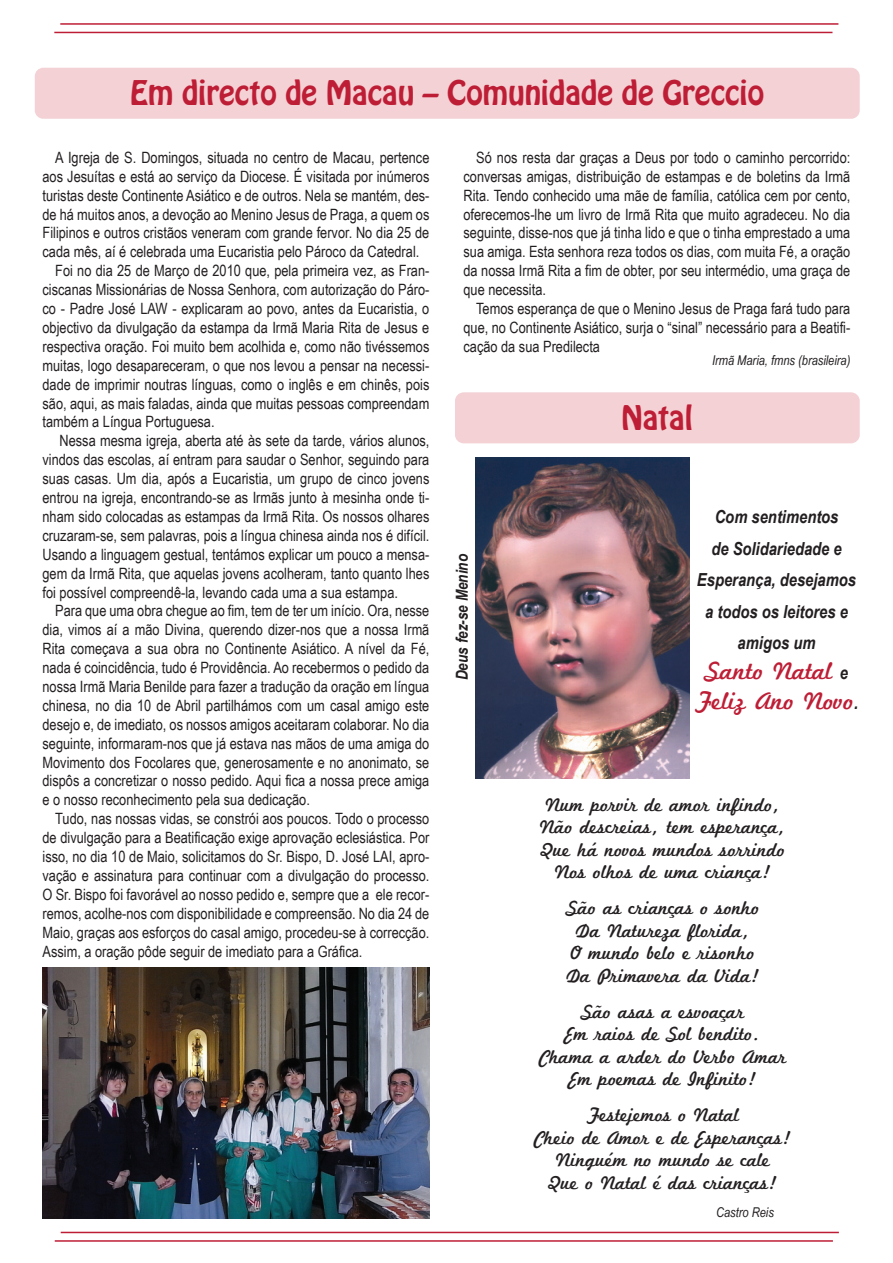
<style>
.page{position:relative;width:893px;height:1263px;background:#fff}
.page>*{position:absolute;margin:0;border:0;box-sizing:border-box;transform-origin:0 0}
.t1{font:30px "Hobo Std";color:#be1e35}
.t2{font:25.5px/30px "Marketing Script";color:#be1e35;text-align:center}
.t3{font:19.5px/22.5px "Marketing Script";color:#231f20;text-align:center}
.t4{font:italic 700 18px/31.5px "Arial Narrow";color:#231f20;text-align:center}
.t5{font:italic 700 16.5px "Arial Narrow";color:#231f20}
.t6{font:15.6px/18.9px "Arial Narrow";color:#231f20;text-align:justify}
.t7{font:italic 13.5px "Arial Narrow";color:#231f20}
.s1{font-family:"Arial Narrow";font-weight:700;font-style:italic;font-size:18px;color:#231f20}
</style>
<div class="page">
<img style="left:475px;top:457px;width:214px;height:322px">
<div style="left:455px;top:392px;width:405px;height:51px;background:#f3d1d5;border-radius:9px"></div>
<div style="left:35px;top:68px;width:825px;height:51px;background:#f3d1d5;border-radius:9px"></div>
<hr style="left:54px;top:32px;width:778px;height:1px;background:#be1e35">
<hr style="left:60px;top:23px;width:778px;height:2px;background:#be1e35">
<hr style="left:55px;top:1240px;width:778px;height:2px;background:#be1e35">
<hr style="left:61px;top:1232px;width:778px;height:1px;background:#be1e35">
<img style="left:43px;top:968px;width:386px;height:251px">
<h1 class="t1" style="left:130px;top:77px;width:635px">Em directo de Macau – Comunidade de Greccio</h1>
<p class="t6" style="left:55px;top:148px;width:376px">A Igreja de S. Domingos, situada no centro de Macau, pertence</p>
<p class="t6" style="left:43px;top:167px;width:388px">aos Jesuítas e está ao serviço da Diocese. É visitada por inúmeros</p>
<p class="t6" style="left:43px;top:186px;width:388px">turistas deste Continente Asiático e de outros. Nela se mantém, des-</p>
<p class="t6" style="left:43px;top:204px;width:388px">de há muitos anos, a devoção ao Menino Jesus de Praga, a quem os</p>
<p class="t6" style="left:43px;top:223px;width:388px">Filipinos e outros cristãos veneram com grande fervor. No dia 25 de</p>
<p class="t6" style="left:43px;top:242px;width:378px">cada mês, aí é celebrada uma Eucaristia pelo Pároco da Catedral.</p>
<p class="t6" style="left:55px;top:261px;width:376px">Foi no dia 25 de Março de 2010 que, pela primeira vez, as Fran-</p>
<p class="t6" style="left:43px;top:280px;width:388px">ciscanas Missionárias de Nossa Senhora, com autorização do Páro-</p>
<p class="t6" style="left:43px;top:299px;width:388px">co - Padre José LAW - explicaram ao povo, antes da Eucaristia, o</p>
<p class="t6" style="left:43px;top:318px;width:388px">objectivo da divulgação da estampa da Irmã Maria Rita de Jesus e</p>
<p class="t6" style="left:43px;top:337px;width:388px">respectiva oração. Foi muito bem acolhida e, como não tivéssemos</p>
<p class="t6" style="left:43px;top:356px;width:388px">muitas, logo desapareceram, o que nos levou a pensar na necessi-</p>
<p class="t6" style="left:43px;top:375px;width:388px">dade de imprimir noutras línguas, como o inglês e em chinês, pois</p>
<p class="t6" style="left:43px;top:393px;width:388px">são, aqui, as mais faladas, ainda que muitas pessoas compreendam</p>
<p class="t6" style="left:43px;top:412px;width:174px">também a Língua Portuguesa.</p>
<p class="t6" style="left:60px;top:431px;width:371px">Nessa mesma igreja, aberta até às sete da tarde, vários alunos,</p>
<p class="t6" style="left:43px;top:450px;width:388px">vindos das escolas, aí entram para saudar o Senhor, seguindo para</p>
<p class="t6" style="left:43px;top:469px;width:388px">suas casas. Um dia, após a Eucaristia, um grupo de cinco jovens</p>
<p class="t6" style="left:43px;top:488px;width:388px">entrou na igreja, encontrando-se as Irmãs junto à mesinha onde ti-</p>
<p class="t6" style="left:43px;top:507px;width:388px">nham sido colocadas as estampas da Irmã Rita. Os nossos olhares</p>
<p class="t6" style="left:43px;top:526px;width:388px">cruzaram-se, sem palavras, pois a língua chinesa ainda nos é difícil.</p>
<p class="t6" style="left:43px;top:545px;width:388px">Usando a linguagem gestual, tentámos explicar um pouco a mensa-</p>
<p class="t6" style="left:43px;top:564px;width:388px">gem da Irmã Rita, que aquelas jovens acolheram, tanto quanto lhes</p>
<p class="t6" style="left:43px;top:582px;width:357px">foi possível compreendê-la, levando cada uma a sua estampa.</p>
<p class="t6" style="left:55px;top:601px;width:376px">Para que uma obra chegue ao fim, tem de ter um início. Ora, nesse</p>
<p class="t6" style="left:43px;top:620px;width:388px">dia, vimos aí a mão Divina, querendo dizer-nos que a nossa Irmã</p>
<p class="t6" style="left:43px;top:639px;width:388px">Rita começava a sua obra no Continente Asiático. A nível da Fé,</p>
<p class="t6" style="left:43px;top:658px;width:388px">nada é coincidência, tudo é Providência. Ao recebermos o pedido da</p>
<p class="t6" style="left:43px;top:677px;width:388px">nossa Irmã Maria Benilde para fazer a tradução da oração em língua</p>
<p class="t6" style="left:43px;top:696px;width:388px">chinesa, no dia 10 de Abril partilhámos com um casal amigo este</p>
<p class="t6" style="left:43px;top:715px;width:388px">desejo e, de imediato, os nossos amigos aceitaram colaborar. No dia</p>
<p class="t6" style="left:43px;top:734px;width:388px">seguinte, informaram-nos que já estava nas mãos de uma amiga do</p>
<p class="t6" style="left:43px;top:752px;width:388px">Movimento dos Focolares que, generosamente e no anonimato, se</p>
<p class="t6" style="left:43px;top:771px;width:388px">dispôs a concretizar o nosso pedido. Aqui fica a nossa prece amiga</p>
<p class="t6" style="left:43px;top:790px;width:269px">e o nosso reconhecimento pela sua dedicação.</p>
<p class="t6" style="left:55px;top:809px;width:376px">Tudo, nas nossas vidas, se constrói aos poucos. Todo o processo</p>
<p class="t6" style="left:43px;top:828px;width:388px">de divulgação para a Beatificação exige aprovação eclesiástica. Por</p>
<p class="t6" style="left:43px;top:847px;width:388px">isso, no dia 10 de Maio, solicitamos do Sr. Bispo, D. José LAI, apro-</p>
<p class="t6" style="left:43px;top:866px;width:388px">vação e assinatura para continuar com a divulgação do processo.</p>
<p class="t6" style="left:43px;top:885px;width:388px">O Sr. Bispo foi favorável ao nosso pedido e, sempre que a ele recor-</p>
<p class="t6" style="left:43px;top:904px;width:388px">remos, acolhe-nos com disponibilidade e compreensão. No dia 24 de</p>
<p class="t6" style="left:43px;top:923px;width:388px">Maio, graças aos esforços do casal amigo, procedeu-se à correcção.</p>
<p class="t6" style="left:43px;top:941px;width:321px">Assim, a oração pôde seguir de imediato para a Gráfica.</p>
<p class="t6" style="left:463px;top:148px;width:388px;text-indent:13px">Só nos resta dar graças a Deus por todo o caminho percorrido: conversas amigas, distribuição de estampas e de boletins da Irmã Rita. Tendo conhecido uma mãe de família, católica cem por cento, oferecemos-lhe um livro de Irmã Rita que muito agradeceu. No dia seguinte, disse-nos que já tinha lido e que o tinha emprestado a uma sua amiga. Esta senhora reza todos os dias, com muita Fé, a oração da nossa Irmã Rita a fim de obter, por seu intermédio, uma graça de que necessita.</p>
<p class="t6" style="left:463px;top:299px;width:388px;text-indent:13px">Temos esperança de que o Menino Jesus de Praga fará tudo para que, no Continente Asiático, surja o “sinal” necessário para a Beatifi&shy;cação da sua Predilecta</p>
<p class="t7" style="left:712px;top:353px;width:140px">Irmã Maria, fmns (brasileira)</p>
<p class="t5" style="left:452px;top:680px;width:128px;rotate:-90deg">Deus fez-se Menino</p>
<h1 class="t1" style="left:621px;top:402px;width:73px">Natal</h1>
<p class="t4" style="left:697px;top:501px;width:161px">Com sentimentos<br>de Solidariedade e<br>Esperança, desejamos a todos os leitores e amigos um</p>
<h2 class="t2" style="left:695px;top:658px;width:165px">Santo Natal <span class="s1">e<br></span>Feliz Ano Novo<span class="s1">.</span></h2>
<p class="t3" style="left:540px;top:795px;width:248px">Num porvir de amor infindo,<br>Não descreias, tem esperança,<br>Que há novos mundos sorrindo<br>Nos olhos de uma criança!</p>
<p class="t3" style="left:566px;top:898px;width:195px">São as crianças o sonho<br>Da Natureza florida,<br>O mundo belo e risonho<br>Da Primavera da Vida!</p>
<p class="t3" style="left:539px;top:1002px;width:249px">São asas a esvoaçar<br>Em raios de Sol bendito.<br>Chama a arder do Verbo Amar<br>Em poemas de Infinito!</p>
<p class="t3" style="left:534px;top:1105px;width:259px">Festejemos o Natal<br>Cheio de Amor e de Esperanças!<br>Ninguém no mundo se cale<br>Que o Natal é das crianças!</p>
<p class="t7" style="left:716px;top:1204px;width:59px">Castro Reis</p>
</div>
